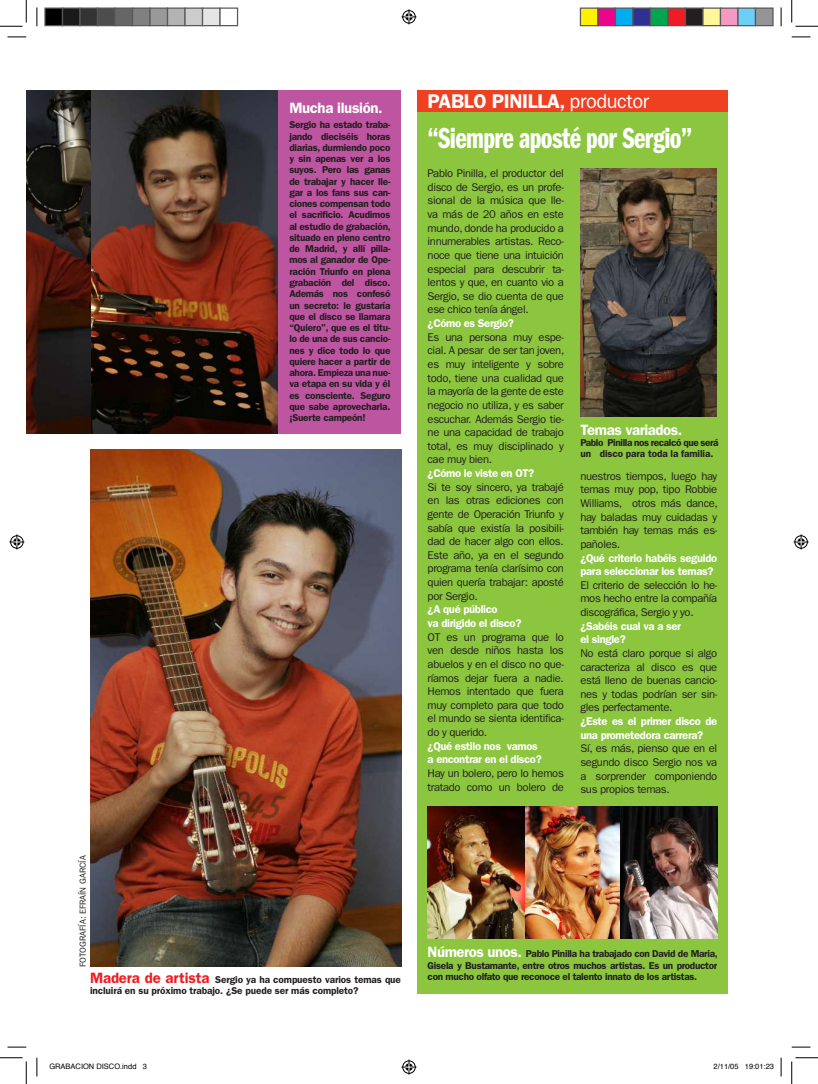
<style>
.page{position:relative;width:818px;height:1084px;background:#fff}
.page>*{position:absolute;margin:0;border:0;box-sizing:border-box;transform-origin:0 0}
.t1{font:30px "Franklin Gothic Demi Cmpr";letter-spacing:-.02em;color:#fff}
.t2{font:600 20px "Franklin Gothic";letter-spacing:-.02em;color:#fff}
.t3{font:600 15px "Franklin Gothic";letter-spacing:-.03em;color:#fff}
.t4{font:11.25px/13.6px "Franklin Gothic";letter-spacing:-.03em;color:#231f20;text-align:justify}
.t5{font:600 11.25px/13.6px "Franklin Gothic";letter-spacing:-.03em;color:#fff}
.t6{font:600 10px/11.2px "Franklin Gothic";letter-spacing:-.025em;color:#231f20}
.t7{font:8.75px "Franklin Gothic";color:#231f20}
.t8{font:7.5px "Helvetica";color:#000}
.s1{font-size:15px;color:#ee1d23}
.s2{font-weight:400}
.s3{font-size:15px;color:#fff}
</style>
<div class="page">
<img style="left:26px;top:90px;width:66px;height:344px">
<img style="left:92px;top:90px;width:187px;height:344px">
<img style="left:90px;top:450px;width:311px;height:516px">
<div style="left:279px;top:90px;width:122px;height:344px;background:#be55a1"></div>
<div style="left:417px;top:91px;width:311px;height:903px;background:#8bc63e"></div>
<img style="left:580px;top:169px;width:137px;height:247px">
<div style="left:417px;top:90px;width:311px;height:21px;background:#ef4022"></div>
<img style="left:428px;top:806px;width:98px;height:133px">
<img style="left:619px;top:806px;width:98px;height:133px">
<img style="left:526px;top:806px;width:93px;height:133px">
<svg style="left:8px;top:36px;width:18px;height:2px"></svg>
<svg style="left:792px;top:36px;width:18px;height:2px"></svg>
<svg style="left:8px;top:1046px;width:18px;height:2px"></svg>
<svg style="left:792px;top:1046px;width:18px;height:2px"></svg>
<svg style="left:36px;top:8px;width:2px;height:18px"></svg>
<svg style="left:36px;top:1057px;width:2px;height:19px"></svg>
<svg style="left:780px;top:8px;width:2px;height:18px"></svg>
<svg style="left:780px;top:1057px;width:2px;height:19px"></svg>
<svg style="left:0;top:0;width:27px;height:27px"></svg>
<svg style="left:0;top:1057px;width:27px;height:27px"></svg>
<svg style="left:791px;top:0;width:27px;height:27px"></svg>
<svg style="left:791px;top:1057px;width:27px;height:27px"></svg>
<svg style="left:401px;top:9px;width:15px;height:15px"></svg>
<svg style="left:401px;top:1059px;width:15px;height:15px"></svg>
<svg style="left:9px;top:534px;width:15px;height:15px"></svg>
<svg style="left:793px;top:534px;width:15px;height:15px"></svg>
<div style="left:45px;top:8px;width:18px;height:18px;background:#000"></div>
<div style="left:44px;top:8px;width:19px;height:18px;border:1px solid #595959"></div>
<div style="left:63px;top:8px;width:17px;height:18px;background:#1a1a1a"></div>
<div style="left:62px;top:8px;width:19px;height:18px;border:1px solid #595959"></div>
<div style="left:80px;top:8px;width:18px;height:18px;background:#333"></div>
<div style="left:79px;top:8px;width:19px;height:18px;border:1px solid #595959"></div>
<div style="left:98px;top:8px;width:17px;height:18px;background:#4d4d4d"></div>
<div style="left:97px;top:8px;width:19px;height:18px;border:1px solid #595959"></div>
<div style="left:115px;top:8px;width:18px;height:18px;background:#666"></div>
<div style="left:114px;top:8px;width:19px;height:18px;border:1px solid #595959"></div>
<div style="left:133px;top:8px;width:17px;height:18px;background:#808080"></div>
<div style="left:132px;top:8px;width:19px;height:18px;border:1px solid #595959"></div>
<div style="left:150px;top:8px;width:18px;height:18px;background:#999"></div>
<div style="left:149px;top:8px;width:19px;height:18px;border:1px solid #595959"></div>
<div style="left:168px;top:8px;width:17px;height:18px;background:#b3b3b3"></div>
<div style="left:167px;top:8px;width:19px;height:18px;border:1px solid #595959"></div>
<div style="left:185px;top:8px;width:18px;height:18px;background:#ccc"></div>
<div style="left:184px;top:8px;width:19px;height:18px;border:1px solid #595959"></div>
<div style="left:203px;top:8px;width:17px;height:18px;background:#e5e5e5"></div>
<div style="left:202px;top:8px;width:19px;height:18px;border:1px solid #595959"></div>
<div style="left:219px;top:8px;width:19px;height:18px;border:1px solid #595959"></div>
<div style="left:580px;top:8px;width:18px;height:18px;background:#fff101"></div>
<div style="left:580px;top:8px;width:18px;height:18px;border:1px solid #595959"></div>
<div style="left:598px;top:8px;width:17px;height:18px;background:#ed028c"></div>
<div style="left:597px;top:8px;width:19px;height:18px;border:1px solid #595959"></div>
<div style="left:615px;top:8px;width:18px;height:18px;background:#00aeef"></div>
<div style="left:615px;top:8px;width:18px;height:18px;border:1px solid #595959"></div>
<div style="left:633px;top:8px;width:17px;height:18px;background:#2e3092"></div>
<div style="left:632px;top:8px;width:19px;height:18px;border:1px solid #595959"></div>
<div style="left:650px;top:8px;width:18px;height:18px;background:#00a54f"></div>
<div style="left:650px;top:8px;width:18px;height:18px;border:1px solid #595959"></div>
<div style="left:668px;top:8px;width:17px;height:18px;background:#ee1d23"></div>
<div style="left:667px;top:8px;width:19px;height:18px;border:1px solid #595959"></div>
<div style="left:685px;top:8px;width:18px;height:18px;background:#231f20"></div>
<div style="left:685px;top:8px;width:18px;height:18px;border:1px solid #595959"></div>
<div style="left:703px;top:8px;width:17px;height:18px;background:#fff79a"></div>
<div style="left:702px;top:8px;width:19px;height:18px;border:1px solid #595959"></div>
<div style="left:720px;top:8px;width:18px;height:18px;background:#f499c2"></div>
<div style="left:720px;top:8px;width:18px;height:18px;border:1px solid #595959"></div>
<div style="left:738px;top:8px;width:17px;height:18px;background:#6bcff6"></div>
<div style="left:737px;top:8px;width:19px;height:18px;border:1px solid #595959"></div>
<div style="left:755px;top:8px;width:18px;height:18px;background:#939598"></div>
<div style="left:755px;top:8px;width:18px;height:18px;border:1px solid #595959"></div>
<p class="t7" style="left:78px;top:967px;width:113px;rotate:-90deg">FOTOGRAFÍA: EFRAÍN GARCÍA</p>
<h3 class="t3" style="left:289px;top:99px;width:95px">Mucha ilusión.</h3>
<p class="t6" style="left:289px;top:119px;width:103px;text-align:justify">Sergio ha estado traba&shy;jando dieciséis horas diarias, durmiendo poco y sin apenas ver a los suyos. Pero las ganas de trabajar y hacer lle&shy;gar a los fans sus can&shy;ciones compensan todo el sacrificio. Acudimos al estudio de grabación, situado en pleno centro de Madrid, y allí pilla&shy;mos al ganador de Ope&shy;ración Triunfo en plena grabación del disco.<br>Además nos confesó un secreto: le gustaría que el disco se llamara “Quiero”, que es el titu&shy;lo de una de sus cancio&shy;nes y dice todo lo que quiere hacer a partir de ahora. Empieza una nue&shy;va etapa en su vida y él es consciente. Seguro que sabe aprovecharla. ¡Suerte campeón!</p>
<p class="t6" style="left:90px;top:973px;width:312px"><span class="s1">Madera de artista</span> Sergio ya ha compuesto varios temas que incluirá en su próximo trabajo. ¿Se puede ser más completo?</p>
<h2 class="t2" style="left:428px;top:89px;width:223px">PABLO PINILLA, <span class="s2">productor</span></h2>
<h1 class="t1" style="left:428px;top:121px;width:266px">“Siempre aposté por Sergio”</h1>
<p class="t4" style="left:428px;top:167px;width:138px">Pablo Pinilla, el productor del disco de Sergio, es un profe&shy;sional de la música que lle&shy;va más de 20 años en este mundo, donde ha producido a innumerables artistas. Reco&shy;noce que tiene una intuición especial para descubrir ta&shy;lentos y que, en cuanto vio a Sergio, se dio cuenta de que ese chico tenía ángel.</p>
<p class="t5" style="left:428px;top:316px;width:88px">¿Cómo es Sergio?</p>
<p class="t4" style="left:428px;top:330px;width:138px">Es una persona muy espe&shy;cial. A pesar de ser tan joven, es muy inteligente y sobre todo, tiene una cualidad que la mayoría de la gente de este negocio no utiliza, y es saber escuchar. Además Sergio tie&shy;ne una capacidad de trabajo total, es muy disciplinado y cae muy bien.</p>
<p class="t5" style="left:428px;top:466px;width:108px">¿Cómo le viste en OT?</p>
<p class="t4" style="left:428px;top:480px;width:138px">Si te soy sincero, ya trabajé en las otras ediciones con gente de Operación Triunfo y sabía que existía la posibili&shy;dad de hacer algo con ellos.<br>Este año, ya en el segundo programa tenía clarísimo con quien quería trabajar: aposté por Sergio.</p>
<p class="t5" style="left:428px;top:602px;width:95px">¿A qué público<br>va dirigido el disco?</p>
<p class="t4" style="left:428px;top:630px;width:138px">OT es un programa que lo ven desde niños hasta los abuelos y en el disco no que&shy;ríamos dejar fuera a nadie.<br>Hemos intentado que fuera muy completo para que todo el mundo se sienta identifica&shy;do y querido.</p>
<p class="t5" style="left:428px;top:739px;width:116px">¿Qué estilo nos vamos a encontrar en el disco?</p>
<p class="t4" style="left:428px;top:766px;width:138px">Hay un bolero, pero lo hemos tratado como un bolero de</p>
<h3 class="t3" style="left:580px;top:421px;width:104px">Temas variados.</h3>
<p class="t6" style="left:580px;top:437px;width:140px">Pablo Pinilla nos recalcó que será un disco para toda la familia.</p>
<p class="t4" style="left:580px;top:469px;width:139px">nuestros tiempos, luego hay temas muy pop, tipo Robbie Williams, otros más dance, hay baladas muy cuidadas y también hay temas más es&shy;pañoles.</p>
<p class="t5" style="left:580px;top:551px;width:138px">¿Qué criterio habéis seguido para seleccionar los temas?</p>
<p class="t4" style="left:580px;top:578px;width:138px">El criterio de selección lo he&shy;mos hecho entre la compañía discográfica, Sergio y yo.</p>
<p class="t5" style="left:580px;top:619px;width:102px">¿Sabéis cual va a ser el single?</p>
<p class="t4" style="left:580px;top:646px;width:138px">No está claro porque si algo caracteriza al disco es que está lleno de buenas cancio&shy;nes y todas podrían ser sin&shy;gles perfectamente.</p>
<p class="t5" style="left:580px;top:714px;width:138px">¿Este es el primer disco de una prometedora carrera?</p>
<p class="t4" style="left:580px;top:742px;width:138px">Sí, es más, pienso que en el segundo disco Sergio nos va a sorprender componiendo sus propios temas.</p>
<p class="t6" style="left:428px;top:948px;width:292px;text-align:justify"><span class="s3">Números unos.</span> Pablo Pinilla ha trabajado con David de Maria, Gisela y Bustamante, entre otros muchos artistas. Es un productor con mucho olfato que reconoce el talento innato de los artistas.</p>
<p class="t8" style="left:49px;top:1061px;width:99px">GRABACION DISCO.indd 3</p>
<p class="t8" style="left:713px;top:1061px;width:62px">2/11/05 19:01:23</p>
</div>
